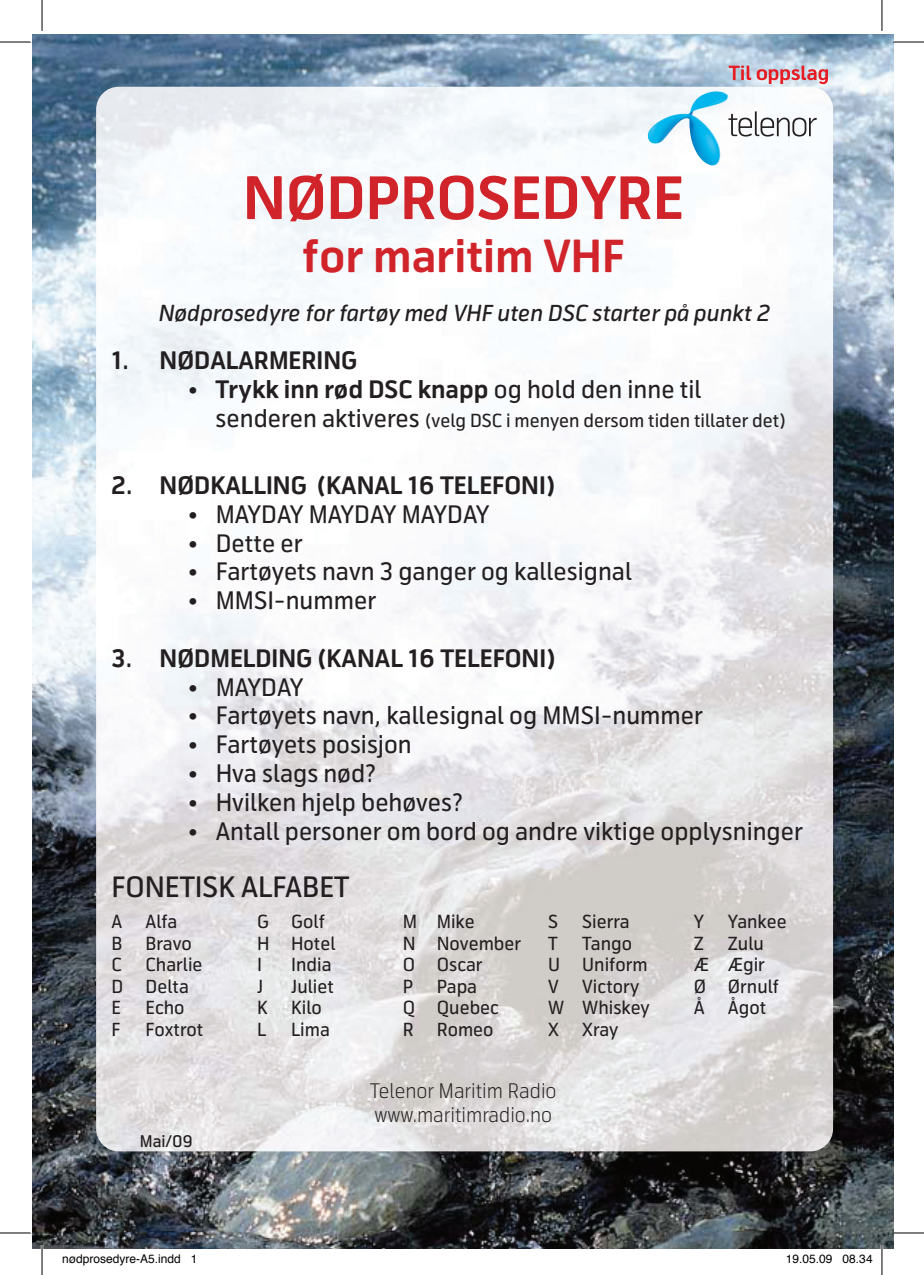
<style>
.page{position:relative;width:924px;height:1275px;background:#fff}
.page>*{position:absolute;margin:0;border:0;box-sizing:border-box;transform-origin:0 0}
.t1{font:700 58px "Telenor";color:#d1232a}
.t2{font:700 44px "Telenor";color:#d1232a}
.t3{font:500 28px "Telenor";color:#231f20}
.t4{font:24px "Telenor";color:#231f20}
.t5{font:700 24px "Telenor";color:#231f20}
.t6{font:italic 500 22px "Telenor";color:#231f20}
.t7{font:300 20px/24px "Telenor";color:#231f20}
.t8{font:18px/21.6px "Telenor";color:#231f20}
.t9{font:500 16px "Telenor";color:#231f20}
.t10{font:12px "Helvetica";color:#000}
.s1{font-weight:400}
.s2{font-size:24px}
</style>
<div class="page">
<img style="left:32px;top:35px;width:861px;height:1213px">
<img style="left:96px;top:87px;width:736px;height:1064px">
<svg style="left:728px;top:66px;width:99px;height:18px;background:#d39ba6"></svg>
<svg style="left:728px;top:111px;width:88px;height:25px"></svg>
<img style="left:647px;top:91px;width:81px;height:76px">
<hr style="left:41px;top:1245px;width:2px;height:30px;background:#fff">
<hr style="left:880px;top:1245px;width:2px;height:30px;background:#fff">
<hr style="left:0;top:42px;width:30px;height:1px;background:#000">
<hr style="left:893px;top:42px;width:30px;height:1px;background:#000">
<hr style="left:0;top:1232px;width:30px;height:1px;background:#000">
<hr style="left:893px;top:1232px;width:30px;height:1px;background:#000">
<hr style="left:42px;top:0;width:1px;height:30px;background:#000">
<hr style="left:42px;top:1245px;width:1px;height:30px;background:#000">
<hr style="left:881px;top:0;width:1px;height:30px;background:#000">
<hr style="left:881px;top:1245px;width:1px;height:30px;background:#000">
<h1 class="t1" style="left:243px;top:162px;width:442px">NØDPROSEDYRE</h1>
<h2 class="t2" style="left:302px;top:228px;width:319px">FOR MARITIM VHF</h2>
<p class="t6" style="left:158px;top:299px;width:612px">Nødprosedyre for fartøy med VHF uten DSC starter på punkt 2</p>
<h3 class="t5" style="left:111px;top:345px;width:247px">1. NØDALARMERING</h3>
<h3 class="t5" style="left:187px;top:374px;width:515px"><span class="s1">•</span> TRYKK INN RØD DSC KNAPP <span class="s1">og hold den inne til</span></h3>
<p class="t8" style="left:215px;top:410px;width:571px"><span class="s2">senderen aktiveres</span> (velg DSC i menyen dersom tiden tillater det)</p>
<h3 class="t5" style="left:111px;top:470px;width:129px">2. NØDKALLING</h3>
<h3 class="t5" style="left:317px;top:470px;width:41px">(KANAL</h3>
<h3 class="t5" style="left:407px;top:470px;width:47px">16 TELE</h3>
<h3 class="t5" style="left:492px;top:470px;width:64px">FONI)</h3>
<h3 class="t4" style="left:187px;top:499px;width:303px">• MAYDAY MAYDAY MAYDAY</h3>
<h3 class="t4" style="left:187px;top:528px;width:116px">• Dette er</h3>
<h3 class="t4" style="left:187px;top:557px;width:445px">• Fartøyets navn 3 ganger og kallesignal</h3>
<h3 class="t4" style="left:187px;top:586px;width:190px">• MMSI-nummer</h3>
<h3 class="t5" style="left:111px;top:643px;width:82px">3. NØDMELDING</h3>
<h3 class="t5" style="left:317px;top:643px;width:41px">(KANAL</h3>
<h3 class="t5" style="left:408px;top:643px;width:47px">16 TELE</h3>
<h3 class="t5" style="left:492px;top:643px;width:64px">FONI)</h3>
<h3 class="t4" style="left:187px;top:672px;width:117px">• MAYDAY</h3>
<h3 class="t4" style="left:187px;top:701px;width:516px">• Fartøyets navn, kallesignal og MMSI-nummer</h3>
<h3 class="t4" style="left:187px;top:730px;width:225px">• Fartøyets posisjon</h3>
<h3 class="t4" style="left:187px;top:758px;width:190px">• Hva slags nød?</h3>
<h3 class="t4" style="left:187px;top:787px;width:277px">• Hvilken hjelp behøves?</h3>
<h3 class="t4" style="left:187px;top:816px;width:616px">• Antall personer om bord og andre viktige opplysninger</h3>
<h3 class="t3" style="left:111px;top:869px;width:239px">FONETISK ALFABET</h3>
<p class="t8" style="left:111px;top:911px;width:12px">A</p>
<p class="t8" style="left:145px;top:911px;width:33px">Alfa</p>
<p class="t8" style="left:111px;top:932px;width:13px">B</p>
<p class="t8" style="left:145px;top:932px;width:48px">Bravo</p>
<p class="t8" style="left:111px;top:954px;width:12px">C</p>
<p class="t8" style="left:111px;top:954px;width:92px;text-indent:34px">Charlie<br>D Delta<br>E</p>
<p class="t8" style="left:145px;top:997px;width:41px">Echo</p>
<p class="t8" style="left:111px;top:1019px;width:10px">F</p>
<p class="t8" style="left:145px;top:1019px;width:59px">Foxtrot</p>
<p class="t9" style="left:140px;top:1131px;width:55px">Mai/09</p>
<p class="t8" style="left:257px;top:911px;width:80px">G Golf<br>H Hotel<br>I</p>
<p class="t8" style="left:291px;top:954px;width:42px">India</p>
<p class="t8" style="left:257px;top:976px;width:8px">J</p>
<p class="t8" style="left:291px;top:976px;width:44px">Juliet</p>
<p class="t8" style="left:257px;top:997px;width:12px">K</p>
<p class="t8" style="left:291px;top:997px;width:32px">Kilo</p>
<p class="t8" style="left:257px;top:1019px;width:11px">L</p>
<p class="t8" style="left:291px;top:1019px;width:40px">Lima</p>
<p class="t8" style="left:402px;top:911px;width:120px">M Mike<br>N November<br>O Oscar<br>P</p>
<p class="t8" style="left:402px;top:976px;width:98px;text-indent:34px">Papa<br>Q Quebec<br>R</p>
<p class="t8" style="left:436px;top:1019px;width:58px">Romeo</p>
<p class="t8" style="left:548px;top:911px;width:12px">S</p>
<p class="t8" style="left:582px;top:911px;width:49px">Sierra</p>
<p class="t8" style="left:548px;top:932px;width:11px">T</p>
<p class="t8" style="left:548px;top:932px;width:101px;text-indent:34px">Tango<br>U Uniform<br>V</p>
<p class="t8" style="left:548px;top:976px;width:103px;text-indent:34px">Victory<br>W Whiskey<br>X</p>
<p class="t8" style="left:582px;top:1019px;width:37px">Xray</p>
<p class="t7" style="left:370px;top:1079px;width:188px">Telenor Maritim Radio www.maritimradio.no</p>
<p class="t8" style="left:693px;top:911px;width:12px">Y</p>
<p class="t8" style="left:727px;top:911px;width:60px">Yankee</p>
<p class="t8" style="left:693px;top:932px;width:12px">Z</p>
<p class="t8" style="left:693px;top:932px;width:87px;text-indent:34px">Zulu<br>Æ Ægir<br>Ø Ørnulf<br>Å</p>
<p class="t8" style="left:727px;top:997px;width:40px">Ågot</p>
<p class="t10" style="left:62px;top:1249px;width:137px">nødprosedyre-A5.indd 1</p>
<p class="t10" style="left:785px;top:1249px;width:88px">19.05.09 08.34</p>
</div>
